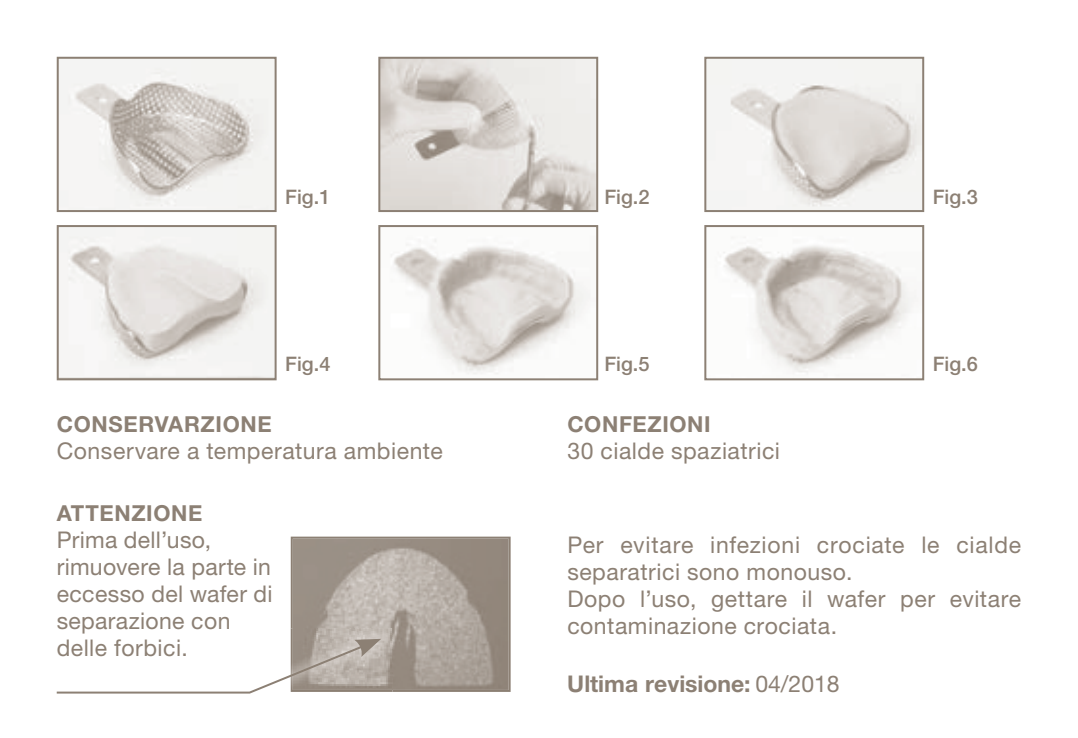
<style>
.page{position:relative;width:1078px;height:738px;background:#fff}
.page>*{position:absolute;margin:0;border:0;box-sizing:border-box;transform-origin:0 0}
.t1{font:23.2px/27.2px "Helvetica Neue LT Std";letter-spacing:.02em;color:#8c8074}
.t2{font:700 23.2px "Helvetica Neue LT Std";color:#8c8074}
.t3{font:700 22px "Helvetica Neue LT Std";letter-spacing:.03em;color:#8c8074}
.t4{font:500 20px "Helvetica Neue LT Std";color:#8c8074}
.s1{font-family:"Helvetica Neue";font-weight:400}
</style>
<div class="page">
<img style="left:60px;top:60px;width:213px;height:149px">
<div style="left:57px;top:57px;width:219px;height:155px;border:2px solid #8c8074"></div>
<img style="left:381px;top:60px;width:214px;height:149px">
<div style="left:378px;top:57px;width:220px;height:155px;border:2px solid #8c8074"></div>
<img style="left:707px;top:60px;width:214px;height:149px">
<div style="left:704px;top:57px;width:220px;height:155px;border:2px solid #8c8074"></div>
<img style="left:60px;top:228px;width:213px;height:149px">
<div style="left:57px;top:225px;width:219px;height:155px;border:2px solid #8c8074"></div>
<img style="left:391px;top:239px;width:199px;height:135px">
<div style="left:378px;top:225px;width:220px;height:155px;border:2px solid #8c8074"></div>
<img style="left:720px;top:237px;width:198px;height:137px">
<div style="left:704px;top:225px;width:220px;height:155px;border:2px solid #8c8074"></div>
<svg style="left:291px;top:536px;width:219px;height:155px;background:#a69d94"></svg>
<img style="left:291px;top:628px;width:101px;height:63px">
<svg style="left:56px;top:638px;width:325px;height:56px"></svg>
<p class="t4" style="left:285px;top:186px;width:47px">Fig.1</p>
<p class="t4" style="left:604px;top:186px;width:47px">Fig.2</p>
<p class="t4" style="left:932px;top:186px;width:47px">Fig.3</p>
<p class="t4" style="left:285px;top:352px;width:47px">Fig.4</p>
<p class="t4" style="left:604px;top:352px;width:47px">Fig.5</p>
<p class="t4" style="left:932px;top:352px;width:47px">Fig.6</p>
<p class="t3" style="left:57px;top:415px;width:216px">CONSERVARZIONE</p>
<p class="t1" style="left:57px;top:439px;width:387px">Conservare a temperatura ambiente</p>
<p class="t3" style="left:57px;top:504px;width:147px">ATTENZIONE</p>
<p class="t1" style="left:57px;top:527px;width:217px">Prima dell’uso, rimuovere la parte in eccesso del wafer di separazione con delle forbici.</p>
<p class="t3" style="left:567px;top:415px;width:145px">CONFEZIONI</p>
<p class="t1" style="left:567px;top:439px;width:214px">30 cialde spaziatrici</p>
<p class="t1" style="left:567px;top:533px;width:455px">Per evitare infezioni crociate le cialde separatrici sono monouso.<br>Dopo l’uso, gettare il wafer per evitare contaminazione crociata.</p>
<p class="t2" style="left:567px;top:675px;width:274px">Ultima revisione: <span class="s1">04/2018</span></p>
</div>
